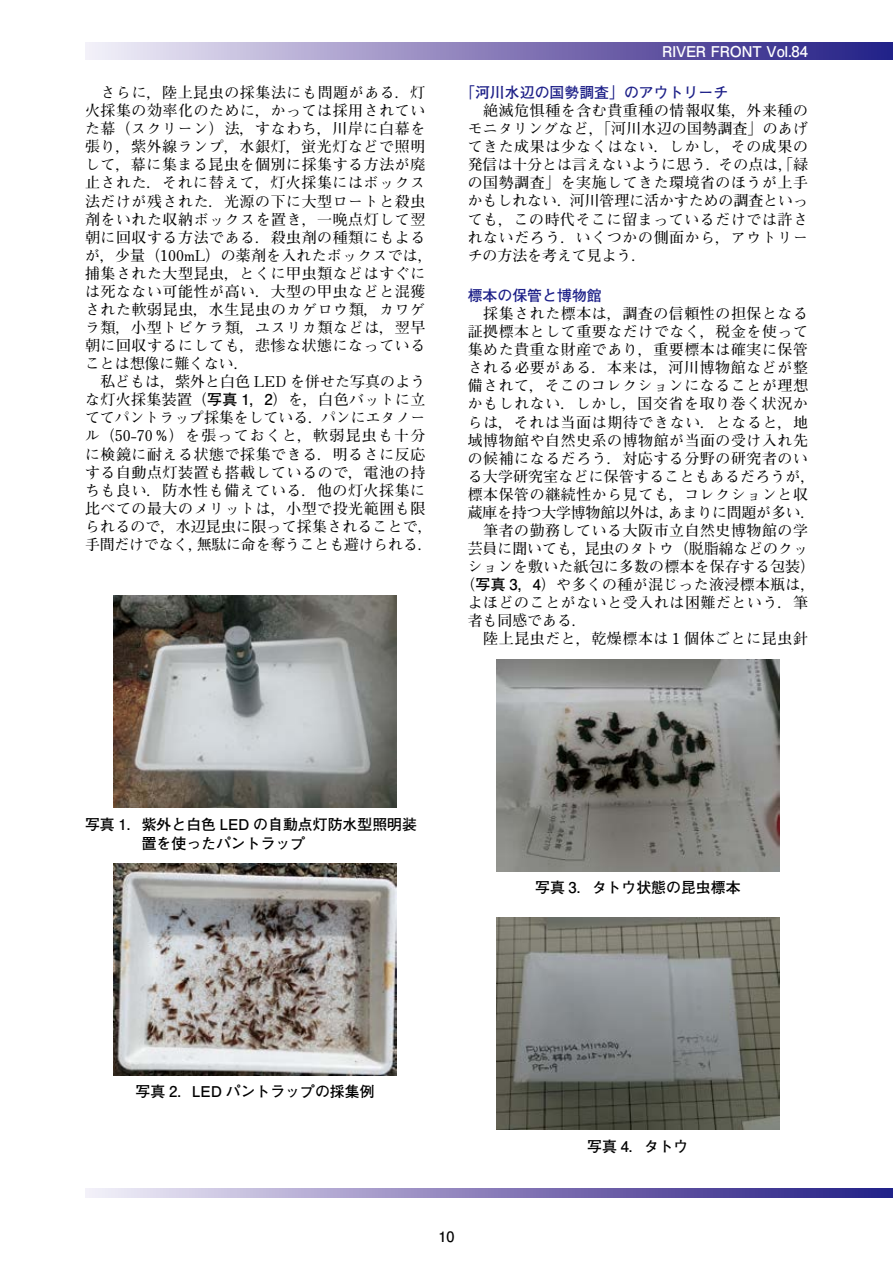
<style>
.page{position:relative;width:893px;height:1263px;background:#fff}
.page>*{position:absolute;margin:0;border:0;box-sizing:border-box;transform-origin:0 0}
.t1{font:700 14.85px/18px "Futo Min A101 Pr 6";letter-spacing:.045em;color:#000}
.t2{font:700 14.85px/19.2px "Futo Go B101 Pr 6";color:#000}
.t3{font:700 14.85px "Futo Min A101 Pr 6";letter-spacing:.015em;color:#000}
.t4{font:700 14.85px "Futo Min A101 Pr 6";color:#000}
.t5{font:700 14.85px "Futo Go B101 Pr 6";color:#1d2088}
.t6{font:700 14.85px "Futo Min A101 Pr 6";letter-spacing:-.01em;color:#000}
.t7{font:700 14.85px "Futo Min A101 Pr 6";letter-spacing:.025em;color:#000}
.t8{font:700 14.85px "Futo Go B101 Pr 6";letter-spacing:-.02em;color:#fff}
.t9{font:700 14.4px "Futo Go B101 Pr 6";color:#000}
.s1{font-family:"Futo Go B101 Pr 6"}
</style>
<div class="page">
<div style="left:85px;top:43px;width:808px;height:17px;background:linear-gradient(to right,#f2ebf6,#231981)"></div>
<svg style="left:85px;top:1188px;width:808px;height:9px;background:#8a81bb"></svg>
<img style="left:113px;top:595px;width:284px;height:213px">
<img style="left:113px;top:863px;width:284px;height:213px">
<img style="left:496px;top:659px;width:283px;height:213px">
<img style="left:496px;top:917px;width:283px;height:213px">
<p class="t8" style="left:662px;top:39px;width:147px">RIVER FRONT Vol.84</p>
<p class="t1" style="left:85px;top:83px;width:349px">　さらに，陸上昆虫の採集法にも問題がある．灯火採集の効率化のために，かっては採用されていた幕（スクリーン）法，すなわち，川岸に白幕を張り，紫外線ランプ，水銀灯，蛍光灯などで照明して，幕に集まる昆虫を個別に採集する方法が廃止された．それに替えて，灯火採集にはボックス法だけが残された．光源の下に大型ロートと殺虫剤をいれた収納ボックスを置き，一晩点灯して翌朝に回収する方法である．殺虫剤の種類にもよるが，少量（100mL）の薬剤を入れたボックスでは，捕集された大型昆虫，とくに甲虫類などはすぐには死なない可能性が高い．大型の甲虫などと混獲された軟弱昆虫，水生昆虫のカゲロウ類，カワゲラ類，小型トビケラ類，ユスリカ類などは，翌早朝に回収するにしても，悲惨な状態になっていることは想像に難くない．<br>　私どもは，紫外と白色 LED を併せた写真のような灯火採集装置（<span class="s1">写真 1，2</span>）を，白色バットに立ててパントラップ採集をしている．パンにエタノール（50-70％）を張っておくと，軟弱昆虫も十分に検鏡に耐える状態で採集できる．明るさに反応する自動点灯装置も搭載しているので，電池の持ちも良い．防水性も備えている．他の灯火採集に比べての最大のメリットは，小型で投光範囲も限られるので，水辺昆虫に限って採集されることで，手間だけでなく，無駄に命を奪うことも避けられる．</p>
<p class="t5" style="left:460px;top:81px;width:269px">「河川水辺の国勢調査」のアウトリーチ</p>
<p class="t1" style="left:468px;top:101px;width:342px;text-align:justify">　絶滅危惧種を含む貴重種の情報収集，外来種のモニタリングなど，「河川水辺の国勢調査」のあげてきた成果は少なくはない．しかし，その成果の発信は十分とは言えないように思う．その点は，「緑の国勢調査」を実施してきた環境省のほうが上手かもしれない．河川管理に活かすための調査といっても，この時代そこに留まっているだけでは許されないだろう．いくつかの側面から，アウトリーチの方法を考えて見よう．</p>
<p class="t5" style="left:468px;top:284px;width:135px">標本の保管と博物館</p>
<p class="t1" style="left:468px;top:304px;width:342px">　採集された標本は，調査の信頼性の担保となる</p>
<p class="t1" style="left:468px;top:322px;width:342px">証拠標本として重要なだけでなく，税金を使って</p>
<p class="t1" style="left:468px;top:340px;width:342px">集めた貴重な財産であり，重要標本は確実に保管</p>
<p class="t1" style="left:468px;top:358px;width:342px">される必要がある．本来は，河川博物館などが整</p>
<p class="t1" style="left:468px;top:376px;width:342px">備されて，そこのコレクションになることが理想</p>
<p class="t1" style="left:468px;top:394px;width:342px">かもしれない．しかし，国交省を取り巻く状況か</p>
<p class="t1" style="left:468px;top:412px;width:342px">らは，それは当面は期待できない．となると，地</p>
<p class="t1" style="left:468px;top:430px;width:342px">域博物館や自然史系の博物館が当面の受け入れ先</p>
<p class="t1" style="left:468px;top:448px;width:342px">の候補になるだろう．対応する分野の研究者のい</p>
<p class="t3" style="left:468px;top:465px;width:349px">る大学研究室などに保管することもあるだろうが，</p>
<p class="t1" style="left:468px;top:485px;width:342px">標本保管の継続性から見ても，コレクションと収</p>
<p class="t6" style="left:468px;top:501px;width:349px">蔵庫を持つ大学博物館以外は，あまりに問題が多い．</p>
<p class="t1" style="left:468px;top:521px;width:342px">　筆者の勤務している大阪市立自然史博物館の学</p>
<p class="t4" style="left:468px;top:537px;width:342px">芸員に聞いても，昆虫のタトウ（脱脂綿などのクッ</p>
<p class="t3" style="left:468px;top:555px;width:349px">ションを敷いた紙包に多数の標本を保存する包装）</p>
<p class="t7" style="left:460px;top:573px;width:357px">（<span class="s1">写真 3，4</span>）や多くの種が混じった液浸標本瓶は，</p>
<p class="t1" style="left:468px;top:593px;width:342px">よほどのことがないと受入れは困難だという．筆</p>
<p class="t4" style="left:468px;top:609px;width:121px">者も同感である．</p>
<p class="t1" style="left:468px;top:629px;width:342px">　陸上昆虫だと，乾燥標本は 1 個体ごとに昆虫針</p>
<p class="t2" style="left:142px;top:814px;width:277px;text-indent:-57px">写真 1．紫外と白色 LED の自動点灯防水型照明装置を使ったパントラップ</p>
<p class="t2" style="left:136px;top:1082px;width:240px">写真 2．LED パントラップの採集例</p>
<p class="t9" style="left:438px;top:1225px;width:17px">10</p>
<p class="t2" style="left:535px;top:877px;width:207px">写真 3．タトウ状態の昆虫標本</p>
<p class="t2" style="left:587px;top:1136px;width:103px">写真 4．タトウ</p>
</div>
